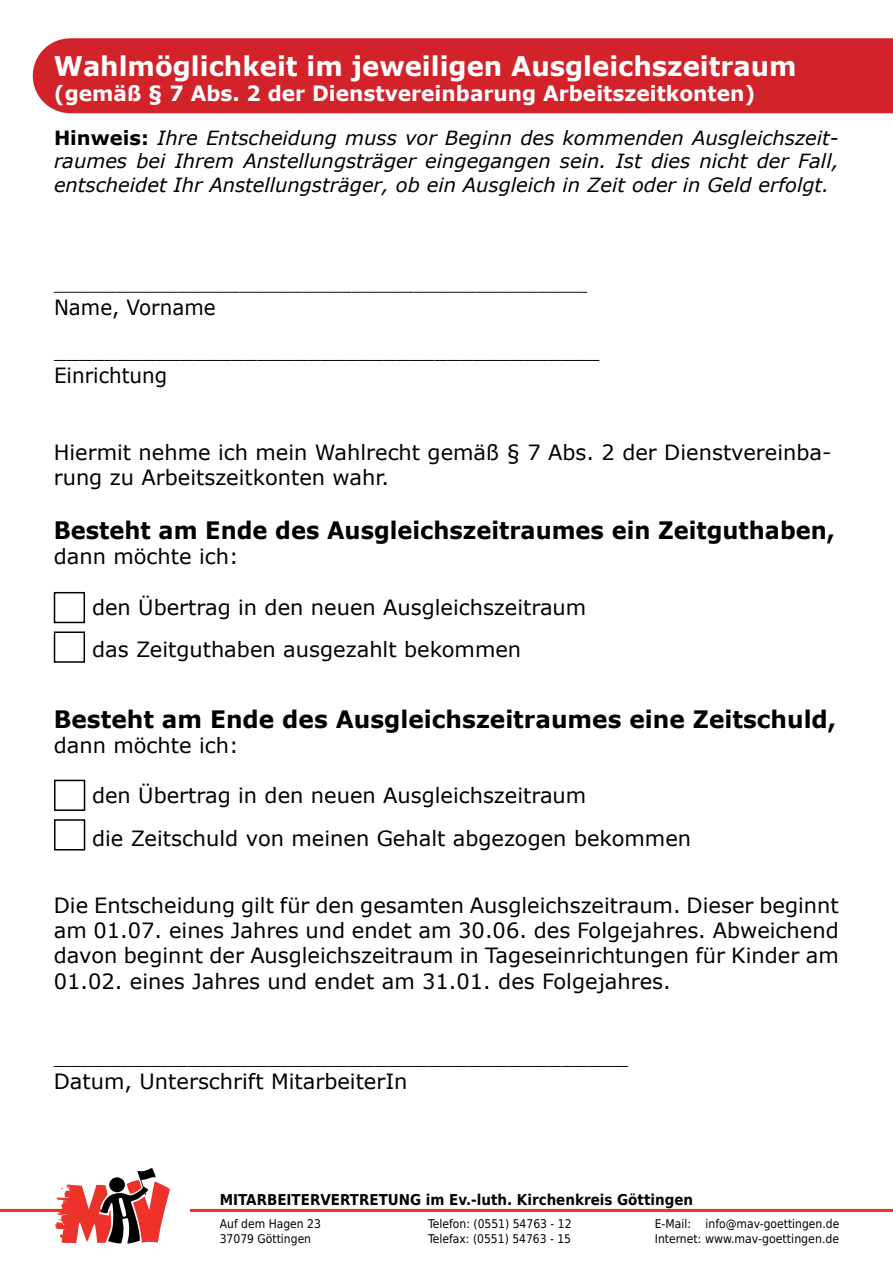
<style>
.page{position:relative;width:893px;height:1263px;background:#fff}
.page>*{position:absolute;margin:0;border:0;box-sizing:border-box;transform-origin:0 0}
.t1{font:700 27px "Verdana";color:#fff;scale:.96 1}
.t2{font:700 24px "Verdana";color:#000;scale:.94 1}
.t3{font:700 24px "Verdana";color:#000}
.t4{font:21px/25.2px "Verdana";color:#000}
.t5{font:21px/42.2px "Verdana";color:#000;scale:.95 1}
.t6{font:700 21px "Verdana";color:#fff;scale:.96 1}
.t7{font:italic 19.5px/23.4px "Verdana";color:#000;text-align:justify}
.t8{font:19.5px "Verdana";color:#000}
.t9{font:700 15px "DejaVu Sans Condensed";color:#000}
.t10{font:12px "DejaVu Sans Condensed";color:#000}
.s1{font-weight:700;font-style:normal}
</style>
<div class="page">
<hr style="left:0;top:1209px;width:893px;height:3px;background:#ee3129">
<div style="left:108px;top:1179px;width:82px;height:66px;background:#fff"></div>
<svg style="left:55px;top:1168px;width:115px;height:76px"></svg>
<div style="left:70px;top:38px;width:823px;height:75px;background:#d2232a"></div>
<div style="left:54px;top:592px;width:31px;height:31px;border:2px solid #000"></div>
<div style="left:54px;top:631px;width:31px;height:32px;border:2px solid #000"></div>
<div style="left:54px;top:780px;width:31px;height:31px;border:2px solid #000"></div>
<div style="left:54px;top:819px;width:31px;height:31px;border:2px solid #000"></div>
<p class="t1" style="left:54px;top:47px;width:775px">Wahlmöglichkeit im jeweiligen Ausgleichszeitraum</p>
<p class="t6" style="left:54px;top:78px;width:732px">(gemäß § 7 Abs. 2 der Dienstvereinbarung Arbeitszeitkonten)</p>
<p class="t7" style="left:54px;top:126px;width:786px"><span class="s1">Hinweis:</span> Ihre Entscheidung muss vor Beginn des kommenden Ausgleichszeit&shy;raumes bei Ihrem Anstellungsträger eingegangen sein. Ist dies nicht der Fall, entscheidet Ihr Anstellungsträger, ob ein Ausgleich in Zeit oder in Geld erfolgt.</p>
<p class="t8" style="left:54px;top:270px;width:535px">___________________________________________</p>
<p class="t5" style="left:54px;top:286px;width:576px">Name, Vorname ___________________________________________</p>
<p class="t5" style="left:54px;top:354px;width:121px">Einrichtung</p>
<p class="t4" style="left:54px;top:439px;width:779px">Hiermit nehme ich mein Wahlrecht gemäß § 7 Abs. 2 der Dienstvereinba&shy;rung zu Arbeitszeitkonten wahr.</p>
<p class="t2" style="left:54px;top:513px;width:832px">Besteht am Ende des Ausgleichszeitraumes ein Zeitguthaben,</p>
<p class="t4" style="left:54px;top:544px;width:186px">dann möchte ich:</p>
<p class="t4" style="left:92px;top:586px;width:496px;line-height:42.2px">den Übertrag in den neuen Ausgleichszeitraum das Zeitguthaben ausgezahlt bekommen</p>
<p class="t3" style="left:54px;top:702px;width:784px">Besteht am Ende des Ausgleichszeitraumes eine Zeitschuld,</p>
<p class="t4" style="left:54px;top:732px;width:186px">dann möchte ich:</p>
<p class="t4" style="left:92px;top:774px;width:601px;line-height:42.2px">den Übertrag in den neuen Ausgleichszeitraum<br>die Zeitschuld von meinen Gehalt abgezogen bekommen</p>
<p class="t4" style="left:54px;top:892px;width:786px;text-align:justify">Die Entscheidung gilt für den gesamten Ausgleichszeitraum. Dieser beginnt am 01.07. eines Jahres und endet am 30.06. des Folgejahres. Abweichend davon beginnt der Ausgleichszeitraum in Tageseinrichtungen für Kinder am 01.02. eines Jahres und endet am 31.01. des Folgejahres.</p>
<p class="t4" style="left:54px;top:1044px;width:576px">___________________________________________<br>Datum, Unterschrift MitarbeiterIn</p>
<p class="t9" style="left:220px;top:1187px;width:475px">MITARBEITERVERTRETUNG im Ev.-luth. Kirchenkreis Göttingen</p>
<p class="t10" style="left:220px;top:1214px;width:103px">Auf dem Hagen 23</p>
<p class="t10" style="left:428px;top:1214px;width:145px">Telefon: (0551) 54763 - 12</p>
<p class="t10" style="left:655px;top:1214px;width:186px">E-Mail: info@mav-goettingen.de</p>
<p class="t10" style="left:220px;top:1229px;width:93px">37079 Göttingen</p>
<p class="t10" style="left:428px;top:1229px;width:144px">Telefax: (0551) 54763 - 15</p>
<p class="t10" style="left:655px;top:1229px;width:186px">Internet: www.mav-goettingen.de</p>
</div>
